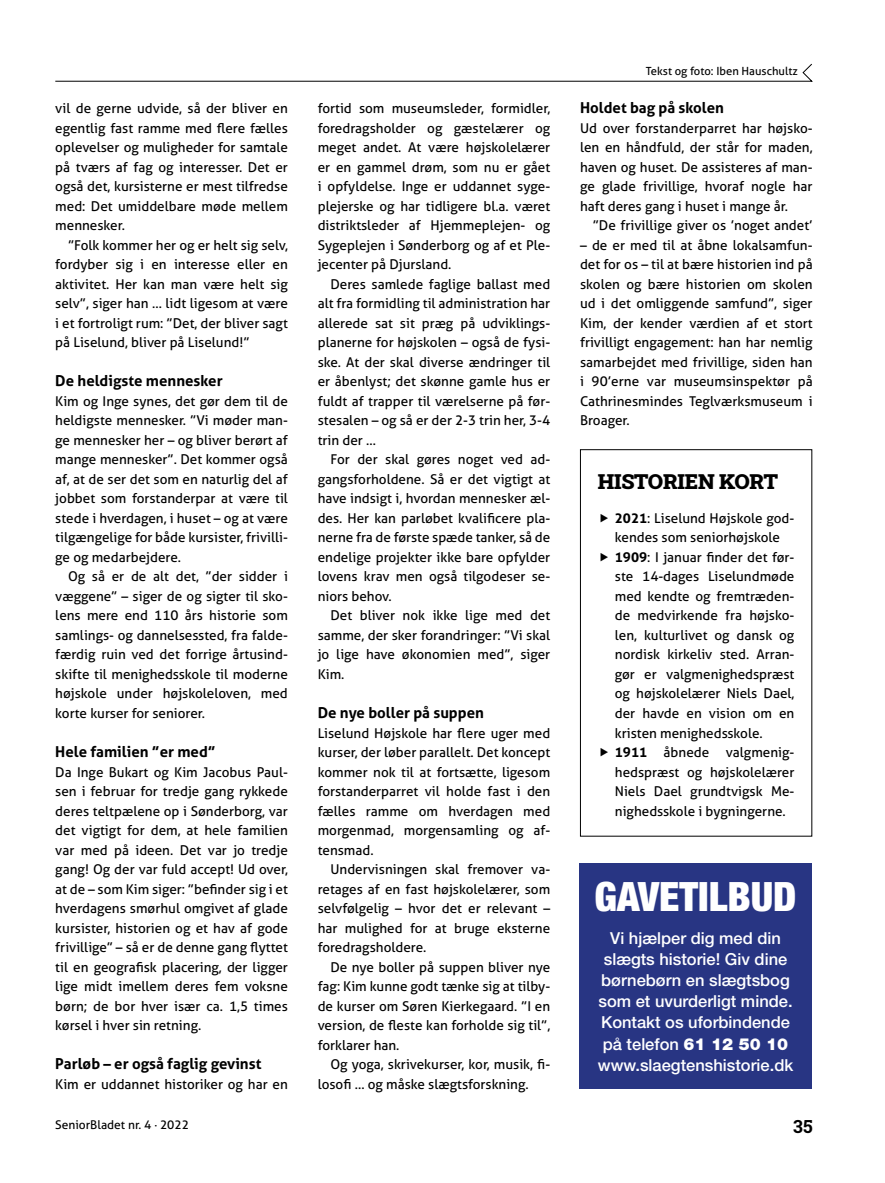
<style>
.page{position:relative;width:885px;height:1183px;background:#fff}
.page>*{position:absolute;margin:0;border:0;box-sizing:border-box;transform-origin:0 0}
.t1{font:900 condensed 40.5px "Helvetica Neue LT Std";color:#fff}
.t2{font:900 21px "Roboto Slab";letter-spacing:-.01em;color:#000}
.t3{font:700 18px "Roboto Slab";color:#000}
.t4{font:500 16.5px/21px "Helvetica Neue LT Std";color:#fff;text-align:center}
.t5{font:700 15px "Aller";color:#000}
.t6{font:13.5px/19.5px "Aller";color:#000;text-align:justify}
.t7{font:12px "Aller";color:#000}
.t8{font:11.25px "Aller";color:#000}
.s1{font-weight:700}
.s2{font-weight:900}
</style>
<div class="page">
<svg style="left:55px;top:63px;width:758px;height:19px"></svg>
<div style="left:580px;top:449px;width:232px;height:387px;border:1px solid #000"></div>
<div style="left:579px;top:863px;width:232px;height:225px;background:#283583"></div>
<p class="t6" style="left:55px;top:98px;width:234px">vil de gerne udvide, så der bliver en egentlig fast ramme med flere fælles oplevelser og muligheder for samtale på tværs af fag og interesser. Det er også det, kursisterne er mest tilfredse med: Det umiddelbare møde mellem mennesker.</p>
<p class="t6" style="left:55px;top:235px;width:234px;text-indent:13px">”Folk kommer her og er helt sig selv, fordyber sig i en interesse eller en aktivitet. Her kan man være helt sig selv”, siger han … lidt ligesom at være i et fortroligt rum: ”Det, der bliver sagt på Liselund, bliver på Liselund!”</p>
<p class="t5" style="left:55px;top:371px;width:169px">De heldigste mennesker</p>
<p class="t6" style="left:55px;top:391px;width:234px">Kim og Inge synes, det gør dem til de heldigste mennesker. ”Vi møder man&shy;ge mennesker her – og bliver berørt af mange mennesker”. Det kommer også af, at de ser det som en naturlig del af jobbet som forstanderpar at være til stede i hverdagen, i huset – og at være tilgængelige for både kursister, frivilli&shy;ge og medarbejdere.</p>
<p class="t6" style="left:55px;top:566px;width:234px;text-indent:13px">Og så er de alt det, ”der sidder i væggene” – siger de og sigter til sko&shy;lens mere end 110 års historie som samlings- og dannelsessted, fra falde&shy;færdig ruin ved det forrige årtusind&shy;skifte til menighedsskole til moderne højskole under højskoleloven, med korte kurser for seniorer.</p>
<p class="t5" style="left:55px;top:742px;width:162px">Hele familien ”er med”</p>
<p class="t6" style="left:55px;top:761px;width:234px">Da Inge Bukart og Kim Jacobus Paul&shy;sen i februar for tredje gang rykkede deres teltpælene op i Sønderborg, var det vigtigt for dem, at hele familien var med på ideen. Det var jo tredje gang! Og der var fuld accept! Ud over, at de – som Kim siger: ”befinder sig i et hverdagens smørhul omgivet af glade kursister, historien og et hav af gode frivillige” – så er de denne gang flyttet til en geografisk placering, der ligger lige midt imellem deres fem voksne børn; de bor hver især ca. 1,5 times kørsel i hver sin retning.</p>
<p class="t5" style="left:55px;top:1054px;width:207px">Parløb – er også faglig gevinst</p>
<p class="t6" style="left:55px;top:1073px;width:234px">Kim er uddannet historiker og har en</p>
<p class="t6" style="left:317px;top:98px;width:234px">fortid som museumsleder, formidler, foredragsholder og gæstelærer og meget andet. At være højskolelærer er en gammel drøm, som nu er gået i opfyldelse. Inge er uddannet syge&shy;plejerske og har tidligere bl.a. været distriktsleder af Hjemmeplejen- og Sygeplejen i Sønderborg og af et Ple&shy;jecenter på Djursland.</p>
<p class="t6" style="left:317px;top:274px;width:234px;text-indent:13px">Deres samlede faglige ballast med alt fra formidling til administration har allerede sat sit præg på udviklings&shy;planerne for højskolen – også de fysi&shy;ske. At der skal diverse ændringer til er åbenlyst; det skønne gamle hus er fuldt af trapper til værelserne på før&shy;stesalen – og så er der 2-3 trin her, 3-4 trin der …</p>
<p class="t6" style="left:317px;top:449px;width:234px;text-indent:13px">For der skal gøres noget ved ad&shy;gangsforholdene. Så er det vigtigt at have indsigt i, hvordan mennesker æl&shy;des. Her kan parløbet kvalificere pla&shy;nerne fra de første spæde tanker, så de endelige projekter ikke bare opfylder lovens krav men også tilgodeser se&shy;niors behov.</p>
<p class="t6" style="left:317px;top:605px;width:234px;text-indent:13px">Det bliver nok ikke lige med det samme, der sker forandringer: ”Vi skal jo lige have økonomien med”, siger Kim.</p>
<p class="t5" style="left:317px;top:703px;width:168px">De nye boller på suppen</p>
<p class="t6" style="left:317px;top:722px;width:234px">Liselund Højskole har flere uger med kurser, der løber parallelt. Det koncept kommer nok til at fortsætte, ligesom forstanderparret vil holde fast i den fælles ramme om hverdagen med morgenmad, morgensamling og af&shy;tensmad.</p>
<p class="t6" style="left:317px;top:859px;width:234px;text-indent:13px">Undervisningen skal fremover va&shy;retages af en fast højskolelærer, som selvfølgelig – hvor det er relevant – har mulighed for at bruge eksterne foredragsholdere.</p>
<p class="t6" style="left:317px;top:956px;width:234px;text-indent:13px">De nye boller på suppen bliver nye fag: Kim kunne godt tænke sig at tilby&shy;de kurser om Søren Kierkegaard. ”I en version, de fleste kan forholde sig til”, forklarer han.</p>
<p class="t6" style="left:317px;top:1054px;width:234px;text-indent:13px">Og yoga, skrivekurser, kor, musik, fi&shy;losofi … og måske slægtsforskning.</p>
<p class="t8" style="left:645px;top:64px;width:153px">Tekst og foto: Iben Hauschultz</p>
<p class="t5" style="left:580px;top:98px;width:145px">Holdet bag på skolen</p>
<p class="t6" style="left:580px;top:118px;width:234px">Ud over forstanderparret har højsko&shy;len en håndfuld, der står for maden, haven og huset. De assisteres af man&shy;ge glade frivillige, hvoraf nogle har haft deres gang i huset i mange år.</p>
<p class="t6" style="left:592px;top:215px;width:221px">”De frivillige giver os ’noget andet’</p>
<p class="t6" style="left:580px;top:235px;width:234px">– de er med til at åbne lokalsamfun&shy;det for os – til at bære historien ind på skolen og bære historien om skolen ud i det omliggende samfund”, siger Kim, der kender værdien af et stort frivilligt engagement: han har nemlig samarbejdet med frivillige, siden han i 90’erne var museumsinspektør på Cathrinesmindes Teglværksmuseum i Broager.</p>
<h2 class="t2" style="left:597px;top:467px;width:181px">HISTORIEN KORT</h2>
<p class="t6" style="left:614px;top:508px;width:181px;text-align:left"><span class="s1">2021</span>: Liselund Højskole god&shy;kendes som seniorhøjskole<br><span class="s1">1909</span>: I januar finder det før&shy;ste 14-dages Liselundmøde med kendte og fremtræden&shy;de medvirkende fra højsko&shy;len, kulturlivet og dansk og nordisk kirkeliv sted. Arran&shy;gør er valgmenighedspræst og højskolelærer Niels Dael, der havde en vision om en kristen menighedsskole.<br><span class="s1">1911</span> åbnede valgmenig&shy;hedspræst og højskolelærer<br>Niels Dael grundtvigsk Me&shy;nighedsskole i bygningerne.</p>
<h1 class="t1" style="left:594px;top:871px;width:203px">GAVETILBUD</h1>
<p class="t4" style="left:597px;top:927px;width:197px">Vi hjælper dig med din slægts historie! Giv dine børnebørn en slægtsbog som et uvurderligt minde.<br>Kontakt os uforbindende på telefon <span class="s2">61 12 50 10 </span>www.slaegtenshistorie.dk</p>
<p class="t7" style="left:55px;top:1116px;width:135px">SeniorBladet nr. 4 · 2022</p>
<h3 class="t3" style="left:793px;top:1113px;width:21px">35</h3>
</div>
